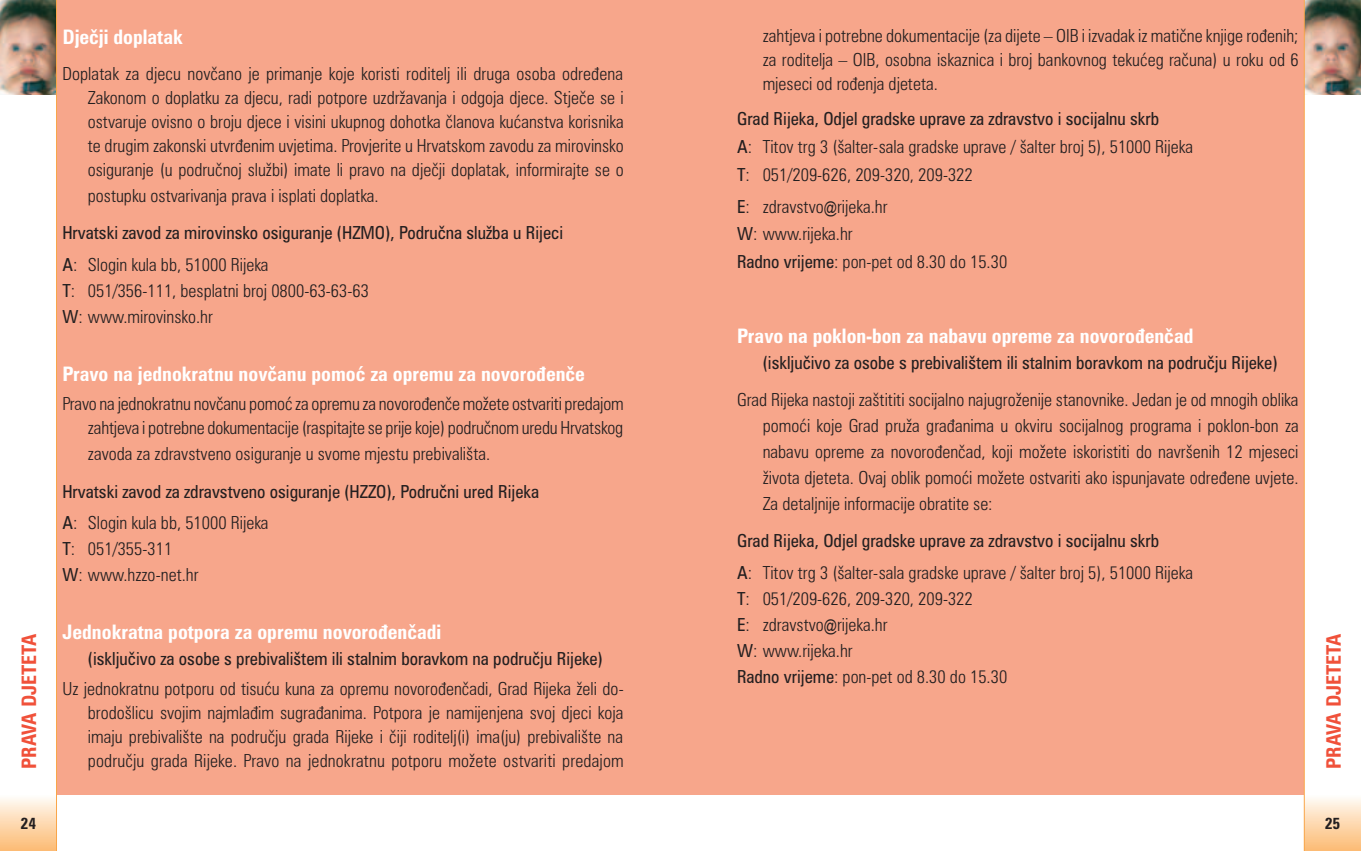
<style>
.page{position:relative;width:1361px;height:851px;background:#fff}
.page>*{position:absolute;margin:0;border:0;box-sizing:border-box;transform-origin:0 0}
.t1{font:700 condensed 20px "Zurich";color:#fff}
.t2{font:700 condensed 20px "Zurich";color:#f0513a}
.t3{font:300 condensed 18px/24px "Zurich";color:#231f20}
.t4{font:condensed 18px/31.6px "Zurich";color:#231f20}
.t5{font:700 condensed 16px "Zurich";color:#231f20}
.s1{font-weight:300}
.s2{font-weight:400}
.s3{font-family:"Arial Narrow";font-weight:400;font-stretch:normal;font-size:16px}
</style>
<div class="page">
<div style="left:0;top:794px;width:57px;height:56px;background:linear-gradient(to bottom,#fefdfb,#fcbc76)"></div>
<div style="left:1304px;top:794px;width:57px;height:56px;background:linear-gradient(to bottom,#fefdfb,#fcbc76)"></div>
<div style="left:56px;top:0;width:1248px;height:794px;background:#f7a68b"></div>
<img style="left:1304px;top:0;width:57px;height:94px">
<img style="left:0;top:0;width:56px;height:94px">
<hr style="left:56px;top:0;width:1px;height:850px;background:#f9a64a">
<hr style="left:1303px;top:0;width:1px;height:850px;background:#f9a64a">
<p class="t1" style="left:62px;top:25px;width:122px">Dje~ji doplatak</p>
<p class="t3" style="left:88px;top:61px;width:537px;text-align:justify;text-indent:-26px">Doplatak za djecu nov~ano je primanje koje koristi roditelj ili druga osoba odre|ena Zakonom o doplatku za djecu, radi potpore uzdržavanja i odgoja djece. Stje~e se i ostvaruje ovisno o broju djece i visini ukupnog dohotka ~lanova ku}anstva korisnika te drugim zakonski utvr|enim uvjetima. Provjerite u Hrvatskom zavodu za mirovinsko osiguranje (u podru~noj službi) imate li pravo na dje~ji doplatak, informirajte se o</p>
<p class="t3" style="left:88px;top:183px;width:292px">postupku ostvarivanja prava i isplati doplatka.</p>
<p class="t4" style="left:62px;top:217px;width:502px">Hrvatski zavod za mirovinsko osiguranje (HZMO), Podru~na služba u Rijeci<br>A<span class="s1">: Slogin kula bb, 51000 Rijeka</span></p>
<p class="t3" style="left:62px;top:277px;width:308px;line-height:26px"><span class="s2">T</span>: 051/356-111, besplatni broj 0800-63-63-63<br><span class="s2">W</span>: www.mirovinsko.hr</p>
<p class="t3" style="left:763px;top:24px;width:537px;text-align:justify">zahtjeva i potrebne dokumentacije (za dijete – OIB i izvadak iz mati~ne knjige ro|enih; za roditelja – OIB, osobna iskaznica i broj bankovnog teku}eg ra~una) u roku od 6 mjeseci od ro|enja djeteta.</p>
<p class="t3" style="left:737px;top:105px;width:457px;line-height:27.6px"><span class="s2">Grad Rijeka, Odjel gradske uprave za zdravstvo i socijalnu skrb<br>A</span>: Titov trg 3 (šalter-sala gradske uprave / šalter broj 5), 51000 Rijeka<br><span class="s2">T</span>: 051/209-626, 209-320, 209-322</p>
<p class="t3" style="left:737px;top:192px;width:272px;line-height:27.6px"><span class="s2">E</span>: zdravstvo<span class="s3">@</span>rijeka.hr<br><span class="s2">W</span>: www.rijeka.hr<br><span class="s2">Radno vrijeme</span>: pon-pet od 8.30 do 15.30</p>
<p class="t1" style="left:737px;top:323px;width:458px">Pravo na poklon-bon za nabavu opreme za novoro|en~ad</p>
<p class="t4" style="left:763px;top:346px;width:516px">(isklju~ivo za osobe s prebivalištem ili stalnim boravkom na podru~ju Rijeke)</p>
<p class="t3" style="left:763px;top:386px;width:538px;line-height:26px;text-align:justify;text-indent:-26px">Grad Rijeka nastoji zaštititi socijalno najugroženije stanovnike. Jedan je od mnogih oblika pomo}i koje Grad pruža gra|anima u okviru socijalnog programa i poklon-bon za nabavu opreme za novoro|en~ad, koji možete iskoristiti do navršenih 12 mjeseci života djeteta. Ovaj oblik pomo}i možete ostvariti ako ispunjavate odre|ene uvjete.<br>Za detaljnije informacije obratite se:</p>
<p class="t3" style="left:737px;top:525px;width:457px;line-height:31.6px"><span class="s2">Grad Rijeka, Odjel gradske uprave za zdravstvo i socijalnu skrb<br>A</span>: Titov trg 3 (šalter-sala gradske uprave / šalter broj 5), 51000 Rijeka</p>
<p class="t3" style="left:737px;top:585px;width:272px;line-height:26px"><span class="s2">T</span>: 051/209-626, 209-320, 209-322<br><span class="s2">E</span>: zdravstvo<span class="s3">@</span>rijeka.hr<br><span class="s2">W</span>: www.rijeka.hr<br><span class="s2">Radno vrijeme</span>: pon-pet od 8.30 do 15.30</p>
<p class="t1" style="left:62px;top:361px;width:524px">Pravo na jednokratnu nov~anu pomo} za opremu za novoro|en~e</p>
<p class="t3" style="left:62px;top:392px;width:563px;text-align:right">Pravo na jednokratnu nov~anu pomo} za opremu za novoro|en~e možete ostvariti predajom zahtjeva i potrebne dokumentacije (raspitajte se prije koje) podru~nom uredu Hrvatskog</p>
<p class="t3" style="left:88px;top:442px;width:404px">zavoda za zdravstveno osiguranje u svome mjestu prebivališta.</p>
<p class="t4" style="left:62px;top:475px;width:478px">Hrvatski zavod za zdravstveno osiguranje (HZZO), Podru~ni ured Rijeka<br>A<span class="s1">: Slogin kula bb, 51000 Rijeka</span></p>
<p class="t3" style="left:62px;top:536px;width:138px;line-height:26px"><span class="s2">T</span>: 051/355-311<br><span class="s2">W</span>: www.hzzo-net.hr</p>
<p class="t1" style="left:62px;top:619px;width:380px">Jednokratna potpora za opremu novoro|en~adi</p>
<p class="t4" style="left:88px;top:642px;width:516px">(isklju~ivo za osobe s prebivalištem ili stalnim boravkom na podru~ju Rijeke)</p>
<p class="t3" style="left:88px;top:676px;width:537px;text-align:justify;text-indent:-26px">Uz jednokratnu potporu od tisu}u kuna za opremu novoro|en~adi, Grad Rijeka želi do&shy;brodošlicu svojim najmla|im sugra|anima. Potpora je namijenjena svoj djeci koja imaju prebivalište na podru~ju grada Rijeke i ~iji roditelj(i) ima(ju) prebivalište na podru~ju grada Rijeke. Pravo na jednokratnu potporu možete ostvariti predajom</p>
<p class="t2" style="left:17px;top:768px;width:137px;rotate:-90deg">PRAVA DJETETA</p>
<p class="t2" style="left:1321px;top:768px;width:137px;rotate:-90deg">PRAVA DJETETA</p>
<p class="t5" style="left:20px;top:813px;width:17px">24</p>
<p class="t5" style="left:1324px;top:813px;width:17px">25</p>
</div>
